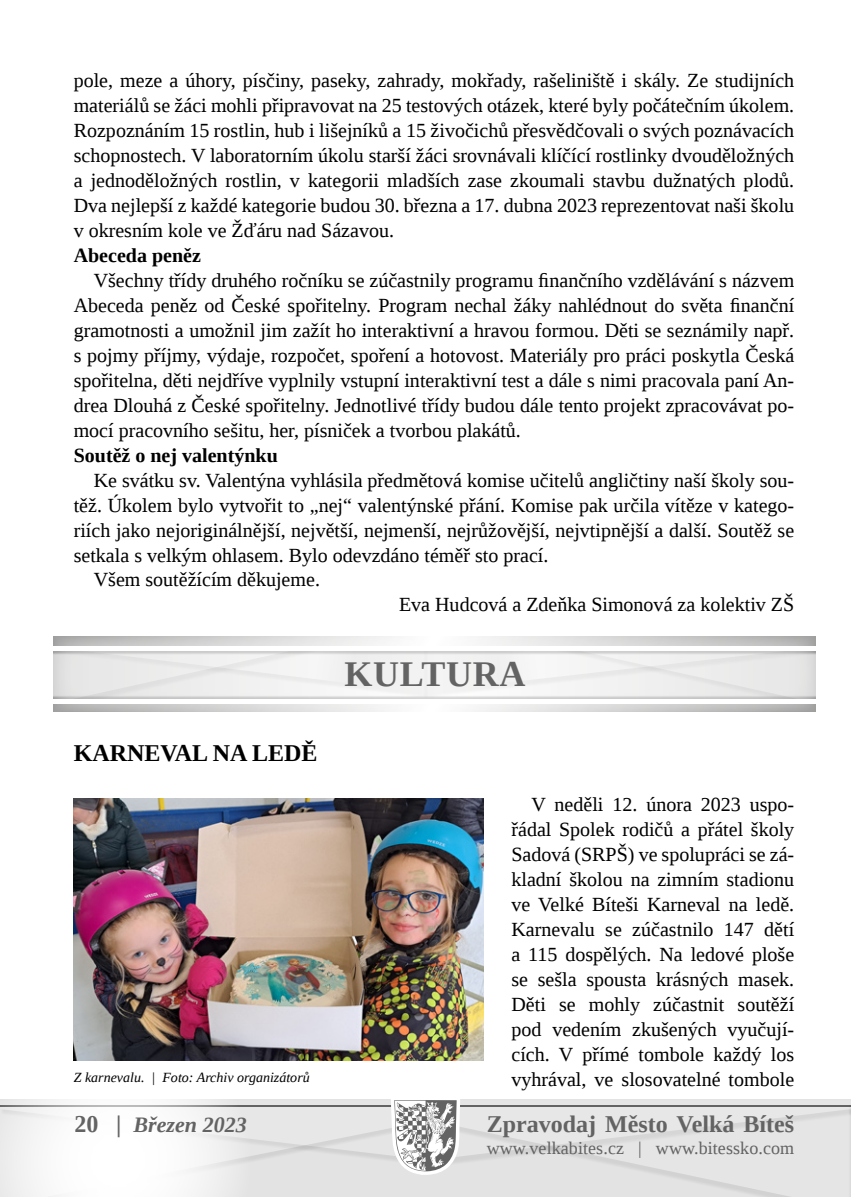
<style>
.page{position:relative;width:851px;height:1197px;background:#fff}
.page>*{position:absolute;margin:0;border:0;box-sizing:border-box;transform-origin:0 0}
.t1{font:700 36px "Liberation Serif";letter-spacing:.02em;color:#646363}
.t2{font:700 24px "Liberation Serif";color:#646363}
.t3{font:700 24px "Liberation Serif";color:#000}
.t4{font:italic 700 22px "Liberation Serif";color:#646363}
.t5{font:20px/25px "Liberation Serif";color:#000;text-align:justify}
.t6{font:700 20px "Liberation Serif";color:#000}
.t7{font:18px "Liberation Serif";letter-spacing:.005em;color:#646363}
.t8{font:italic 14px "Liberation Serif";color:#000}
.s1{font-style:normal;font-size:24px}
</style>
<div class="page">
<svg style="left:73px;top:1027px;width:179px;height:34px"></svg>
<svg style="left:0;top:1099px;width:851px;height:97px"></svg>
<svg style="left:54px;top:636px;width:761px;height:75px;fill:#eeeeed"></svg>
<img style="left:74px;top:798px;width:409px;height:262px">
<p class="t5" style="left:74px;top:68px;width:722px">pole, meze a úhory, písčiny, paseky, zahrady, mokřady, rašeliniště i skály. Ze studijních materiálů se žáci mohli připravovat na 25 testových otázek, které byly počátečním úkolem.<br>Rozpoznáním 15 rostlin, hub i lišejníků a 15 živočichů přesvědčovali o svých poznávacích schopnostech. V laboratorním úkolu starší žáci srovnávali klíčící rostlinky dvouděložných a jednoděložných rostlin, v kategorii mladších zase zkoumali stavbu dužnatých plodů.<br>Dva nejlepší z každé kategorie budou 30. března a 17. dubna 2023 reprezentovat naši školu v okresním kole ve Žďáru nad Sázavou.</p>
<p class="t6" style="left:74px;top:242px;width:129px">Abeceda peněz</p>
<p class="t5" style="left:74px;top:268px;width:722px;text-indent:20px">Všechny třídy druhého ročníku se zúčastnily programu finančního vzdělávání s názvem Abeceda peněz od České spořitelny. Program nechal žáky nahlédnout do světa finanční gramotnosti a umožnil jim zažít ho interaktivní a hravou formou. Děti se seznámily např. s pojmy příjmy, výdaje, rozpočet, spoření a hotovost. Materiály pro práci poskytla Česká spořitelna, děti nejdříve vyplnily vstupní interaktivní test a dále s nimi pracovala paní An&shy;drea Dlouhá z České spořitelny. Jednotlivé třídy budou dále tento projekt zpracovávat po&shy;mocí pracovního sešitu, her, písniček a tvorbou plakátů.</p>
<p class="t6" style="left:74px;top:441px;width:205px">Soutěž o nej valentýnku</p>
<p class="t5" style="left:94px;top:467px;width:702px">Ke svátku sv. Valentýna vyhlásila předmětová komise učitelů angličtiny naší školy sou-</p>
<p class="t5" style="left:74px;top:492px;width:721px">těž. Úkolem bylo vytvořit to „nej“ valentýnské přání. Komise pak určila vítěze v katego-</p>
<p class="t5" style="left:74px;top:517px;width:722px">riích jako nejoriginálnější, největší, nejmenší, nejrůžovější, nejvtipnější a další. Soutěž se</p>
<p class="t5" style="left:74px;top:542px;width:476px">setkala s velkým ohlasem. Bylo odevzdáno téměř sto prací.</p>
<p class="t5" style="left:94px;top:567px;width:228px">Všem soutěžícím děkujeme.</p>
<p class="t5" style="left:399px;top:592px;width:396px">Eva Hudcová a Zdeňka Simonová za kolektiv ZŠ</p>
<p class="t3" style="left:74px;top:737px;width:245px">KARNEVAL NA LEDĚ</p>
<h1 class="t1" style="left:344px;top:650px;width:183px">KULTURA</h1>
<p class="t5" style="left:511px;top:791px;width:284px;text-indent:20px">V neděli 12. února 2023 uspo&shy;řádal Spolek rodičů a přátel školy Sadová (SRPŠ) ve spolupráci se zá&shy;kladní školou na zimním stadionu ve Velké Bíteši Karneval na ledě.<br>Karnevalu se zúčastnilo 147 dětí a 115 dospělých. Na ledové ploše se sešla spousta krásných masek.<br>Děti se mohly zúčastnit soutěží pod vedením zkušených vyučují&shy;cích. V přímé tombole každý los</p>
<p class="t8" style="left:74px;top:1068px;width:237px">Z karnevalu. | Foto: Archiv organizátorů</p>
<p class="t5" style="left:511px;top:1066px;width:284px">vyhrával, ve slosovatelné tombole</p>
<p class="t4" style="left:74px;top:1110px;width:174px"><span class="s1">20 |</span> Březen 2023</p>
<p class="t2" style="left:486px;top:1107px;width:309px">Zpravodaj Město Velká Bíteš</p>
<p class="t7" style="left:486px;top:1135px;width:309px">www.velkabites.cz | www.bitessko.com</p>
</div>
